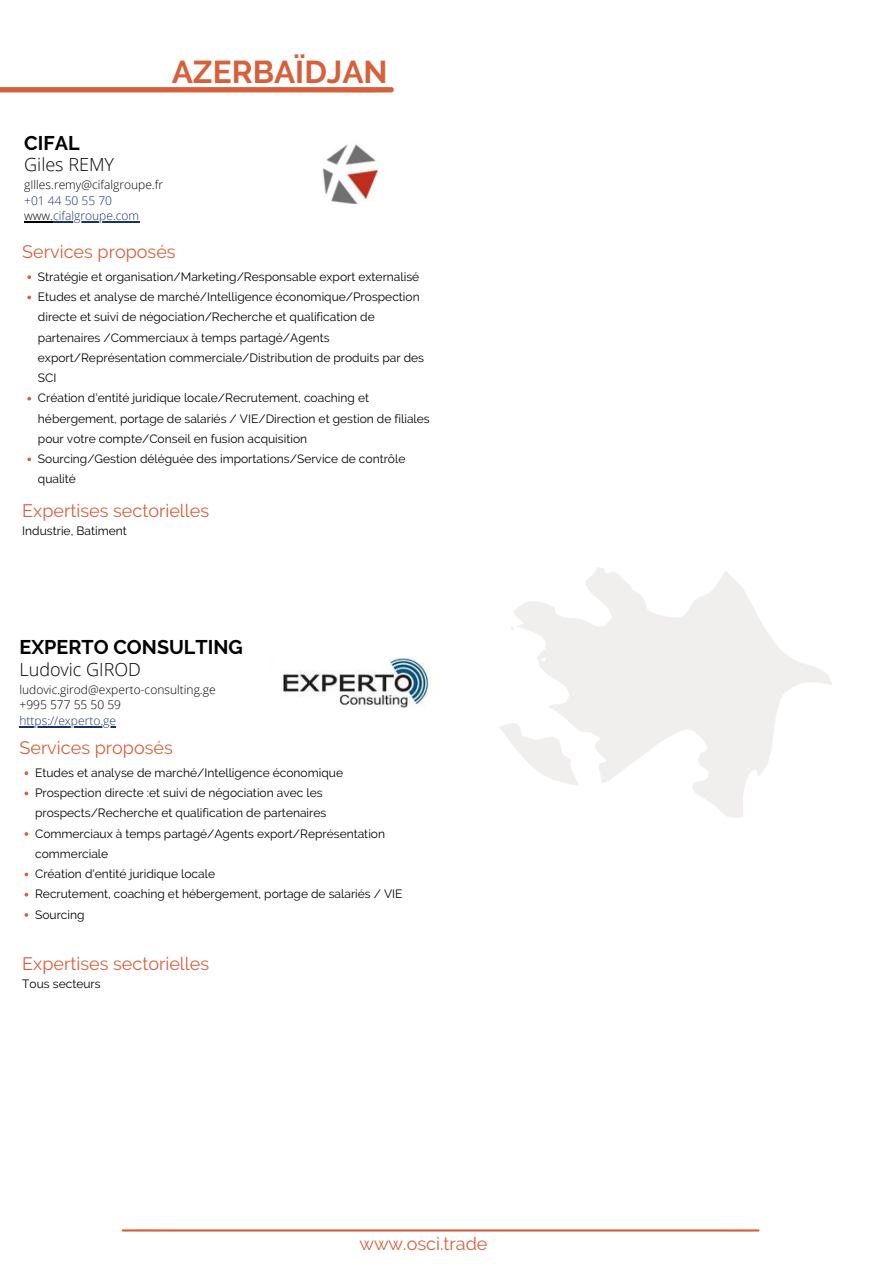
<style>
.page{position:relative;width:894px;height:1264px;background:#fff}
.page>*{position:absolute;margin:0;border:0;box-sizing:border-box;transform-origin:0 0}
.t1{font:700 31.5px "Raleway";color:#d7603c}
.t2{font:700 19.8px "Raleway";color:#000}
.t3{font:18px "Raleway";color:#d7603c}
.t4{font:300 18px "Open Sans";color:#000}
.t5{font:12px/20.2px "Raleway";color:#000}
.t6{font:300 12px/15.8px "Open Sans";color:#000}
.t7{font:300 12px/15.8px "Open Sans";color:#1b316d}
.s1{color:#000}
</style>
<div class="page">
<img style="left:322px;top:144px;width:59px;height:60px">
<svg style="left:0;top:87px;width:394px;height:6px;background:#db7050"></svg>
<img style="left:283px;top:658px;width:146px;height:50px">
<svg style="left:27px;top:275px;width:4px;height:4px"></svg>
<svg style="left:27px;top:295px;width:4px;height:4px"></svg>
<svg style="left:27px;top:397px;width:4px;height:3px"></svg>
<svg style="left:27px;top:457px;width:4px;height:4px"></svg>
<svg style="left:121px;top:1229px;width:638px;height:2px"></svg>
<svg style="left:500px;top:567px;width:332px;height:251px"></svg>
<svg style="left:24px;top:222px;width:29px;height:1px"></svg>
<hr style="left:53px;top:222px;width:86px;height:1px;background:#1b316d">
<hr style="left:19px;top:726px;width:97px;height:1px;background:#1b316d">
<svg style="left:25px;top:771px;width:3px;height:4px"></svg>
<svg style="left:25px;top:791px;width:3px;height:4px"></svg>
<svg style="left:25px;top:872px;width:3px;height:4px"></svg>
<h1 class="t1" style="left:172px;top:53px;width:217px">AZERBAÏDJAN</h1>
<h2 class="t2" style="left:24px;top:131px;width:57px">CIFAL</h2>
<h3 class="t4" style="left:24px;top:152px;width:91px">Giles REMY</h3>
<p class="t6" style="left:24px;top:176px;width:140px">gIlles.remy@cifalgroupe.fr</p>
<p class="t7" style="left:24px;top:192px;width:116px">+01 44 50 55 70 <span class="s1">www.</span>cifalgroupe.com</p>
<h3 class="t3" style="left:22px;top:241px;width:155px">Services proposés</h3>
<p class="t5" style="left:38px;top:266px;width:393px">Stratégie et organisation/Marketing/Responsable export externalisé Etudes et analyse de marché/Intelligence économique/Prospection directe et suivi de négociation/Recherche et qualification de partenaires /Commerciaux à temps partagé/Agents export/Représentation commerciale/Distribution de produits par des SCI<br>Création d'entité juridique locale/Recrutement, coaching et hébergement, portage de salariés / VIE/Direction et gestion de filiales pour votre compte/Conseil en fusion acquisition<br>Sourcing/Gestion déléguée des importations/Service de contrôle qualité</p>
<h3 class="t3" style="left:22px;top:500px;width:188px">Expertises sectorielles</h3>
<p class="t5" style="left:22px;top:521px;width:106px">Industrie, Batiment</p>
<h2 class="t2" style="left:19px;top:635px;width:225px">EXPERTO CONSULTING</h2>
<h3 class="t4" style="left:19px;top:656px;width:123px">Ludovic GIROD</h3>
<p class="t6" style="left:19px;top:681px;width:198px">ludovic.girod@experto-consulting.ge +995 577 55 50 59</p>
<p class="t7" style="left:19px;top:712px;width:98px">https://experto.ge</p>
<h3 class="t3" style="left:19px;top:737px;width:155px">Services proposés</h3>
<p class="t5" style="left:35px;top:762px;width:369px">Etudes et analyse de marché/Intelligence économique Prospection directe :et suivi de négociation avec les prospects/Recherche et qualification de partenaires Commerciaux à temps partagé/Agents export/Représentation commerciale<br>Création d'entité juridique locale<br>Recrutement, coaching et hébergement, portage de salariés / VIE Sourcing</p>
<h3 class="t3" style="left:22px;top:953px;width:188px">Expertises sectorielles</h3>
<p class="t5" style="left:22px;top:974px;width:80px">Tous secteurs</p>
<h3 class="t3" style="left:359px;top:1233px;width:130px">www.osci.trade</h3>
</div>
